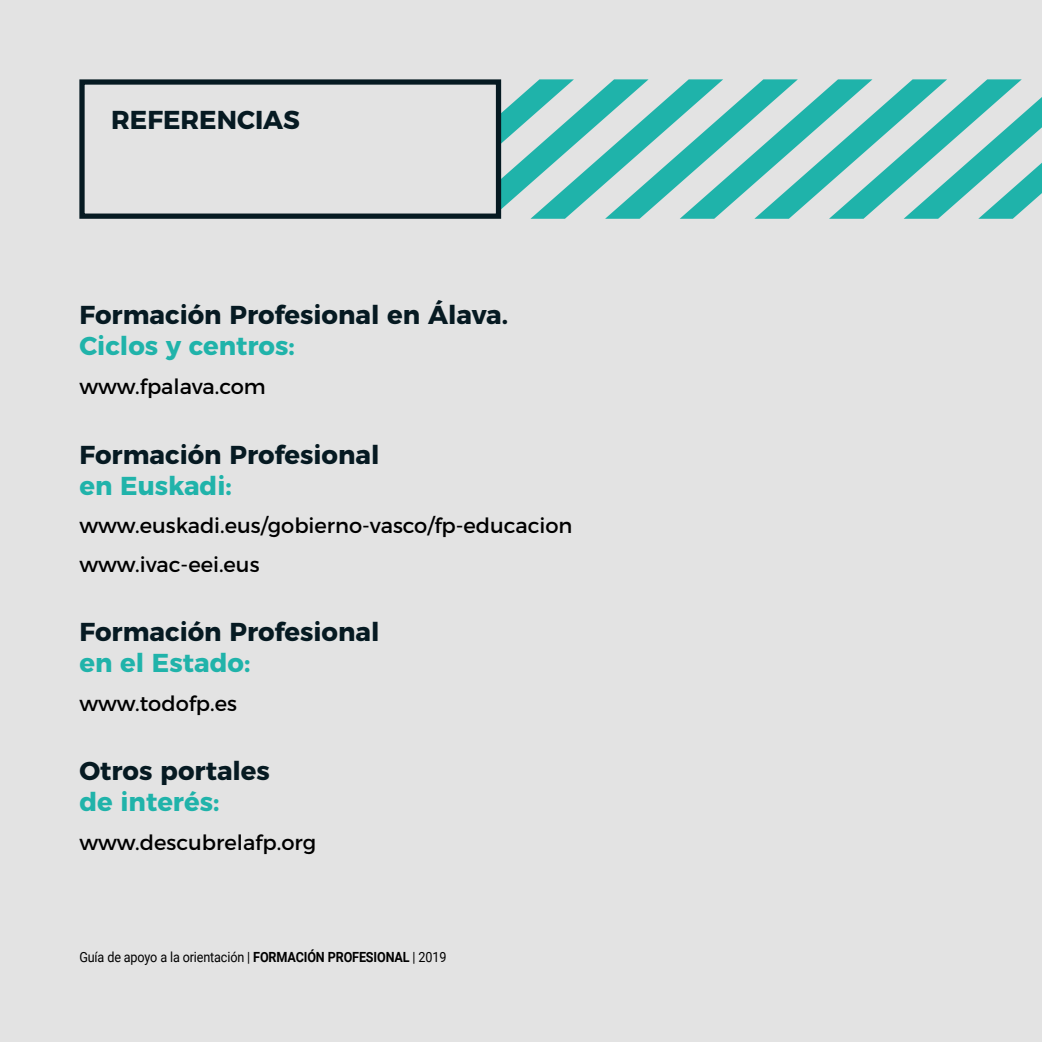
<style>
.page{position:relative;width:1042px;height:1042px;background:#e3e3e3}
.page>*{position:absolute;margin:0;border:0;box-sizing:border-box;transform-origin:0 0}
.t1{font:700 25.9px "Montserrat";color:#061a22}
.t2{font:700 25.9px "Montserrat";color:#20b3aa}
.t3{font:21px/38.5px "Montserrat";color:#000}
.t4{font:14px "Roboto";letter-spacing:-.01em;color:#000;scale:.9 1}
.s1{font-weight:700}
</style>
<div class="page">
<svg style="left:501px;top:79px;width:541px;height:140px;background:#88ccc8"></svg>
<div style="left:79px;top:79px;width:422px;height:140px;border:5px solid #061a22"></div>
<p class="t1" style="left:111px;top:99px;width:190px">REFERENCIAS</p>
<p class="t1" style="left:79px;top:294px;width:430px">Formación Profesional en Álava.</p>
<p class="t2" style="left:79px;top:325px;width:217px">Ciclos y centros:</p>
<p class="t3" style="left:79px;top:365px;width:188px">www.fpalava.com</p>
<p class="t1" style="left:79px;top:433px;width:301px">Formación Profesional</p>
<p class="t2" style="left:79px;top:464px;width:154px">en Euskadi:</p>
<p class="t3" style="left:79px;top:505px;width:495px">www.euskadi.eus/gobierno-vasco/fp-educacion www.ivac-eei.eus</p>
<p class="t1" style="left:79px;top:611px;width:301px">Formación Profesional</p>
<p class="t2" style="left:79px;top:642px;width:172px">en el Estado:</p>
<p class="t3" style="left:79px;top:682px;width:159px">www.todofp.es</p>
<p class="t1" style="left:79px;top:750px;width:192px">Otros portales</p>
<p class="t2" style="left:79px;top:781px;width:141px">de interés:</p>
<p class="t3" style="left:79px;top:821px;width:238px">www.descubrelafp.org</p>
<p class="t4" style="left:79px;top:947px;width:409px">Guía de apoyo a la orientación | <span class="s1">FORMACIÓN PROFESIONAL</span> | 2019</p>
</div>
